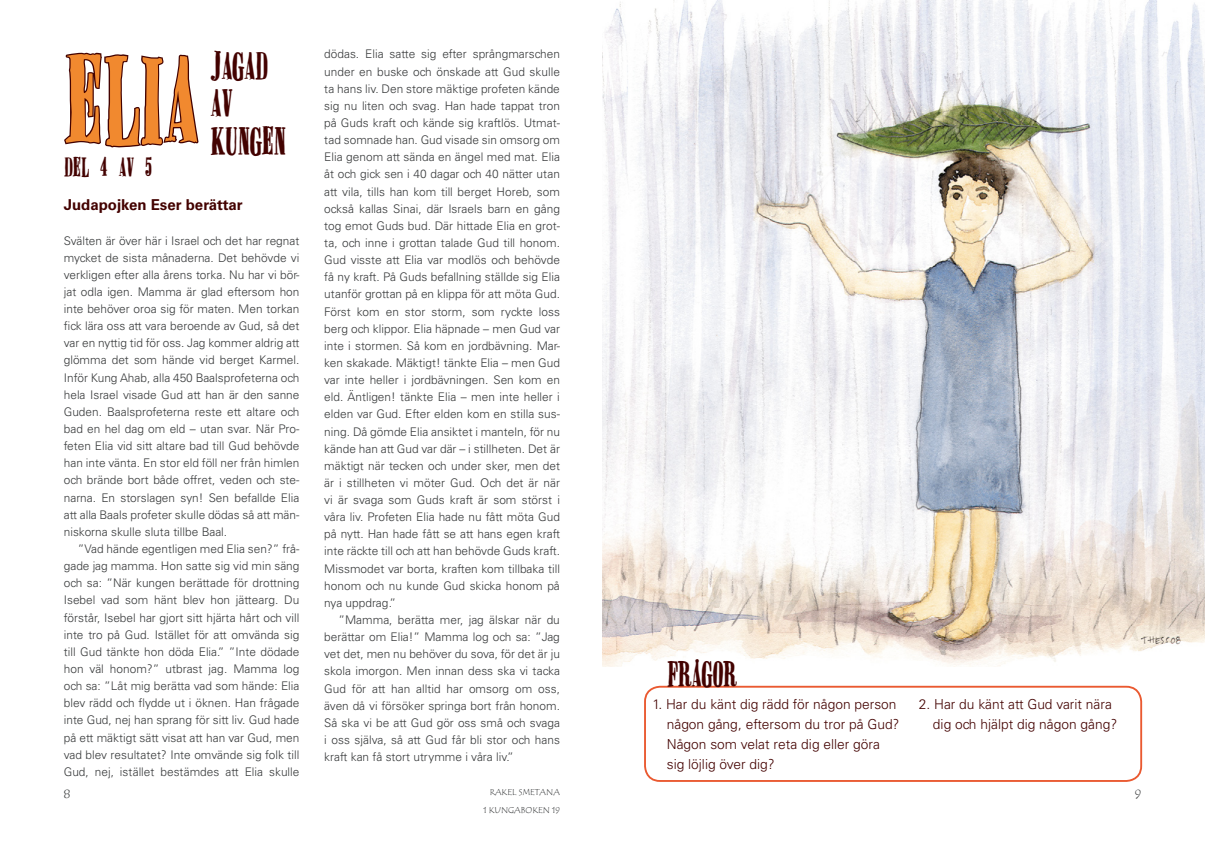
<style>
.page{position:relative;width:1205px;height:851px;background:#fff}
.page>*{position:absolute;margin:0;border:0;box-sizing:border-box;transform-origin:0 0}
.t1{font:102.5px "Miserable";color:#f1892f}
.t2{font:32.5px/37.5px "Miserable";color:#430200}
.t3{font:30px "Miserable";color:#430200}
.t4{font:22.5px "Miserable";color:#430200}
.t5{font:700 15px "Univers LT Std";color:#430200}
.t6{font:300 13.75px/20px "Univers LT Std";color:#430200}
.t7{font:12.5px "Tempus Sans ITC";color:#383a3b}
.t8{font:300 11.88px/17.1px "Univers LT Std";color:#383a3b;text-align:justify}
.t9{font:8.75px/17.1px "Tempus Sans ITC";color:#383a3b;text-align:right}
</style>
<div class="page">
<img style="left:602px;top:0;width:603px;height:666px">
<svg style="left:64px;top:52px;width:135px;height:96px"></svg>
<svg style="left:644px;top:685px;width:499px;height:95px"></svg>
<p class="t8" style="left:324px;top:46px;width:237px">dödas. Elia satte sig efter språngmarschen under en buske och önskade att Gud skulle ta hans liv. Den store mäktige profeten kände sig nu liten och svag. Han hade tappat tron på Guds kraft och kände sig kraftlös. Utmat&shy;tad somnade han. Gud visade sin omsorg om Elia genom att sända en ängel med mat. Elia åt och gick sen i 40 dagar och 40 nätter utan att vila, tills han kom till berget Horeb, som också kallas Sinai, där Israels barn en gång tog emot Guds bud. Där hittade Elia en grot&shy;ta, och inne i grottan talade Gud till honom.<br>Gud visste att Elia var modlös och behövde få ny kraft. På Guds befallning ställde sig Elia utanför grottan på en klippa för att möta Gud.<br>Först kom en stor storm, som ryckte loss berg och klippor. Elia häpnade – men Gud var inte i stormen. Så kom en jordbävning. Mar&shy;ken skakade. Mäktigt! tänkte Elia – men Gud var inte heller i jordbävningen. Sen kom en eld. Äntligen! tänkte Elia – men inte heller i elden var Gud. Efter elden kom en stilla sus&shy;ning. Då gömde Elia ansiktet i manteln, för nu kände han att Gud var där – i stillheten. Det är mäktigt när tecken och under sker, men det är i stillheten vi möter Gud. Och det är när vi är svaga som Guds kraft är som störst i våra liv. Profeten Elia hade nu fått möta Gud på nytt. Han hade fått se att hans egen kraft inte räckte till och att han behövde Guds kraft.<br>Missmodet var borta, kraften kom tillbaka till honom och nu kunde Gud skicka honom på nya uppdrag.”</p>
<p class="t8" style="left:324px;top:611px;width:237px;text-indent:14px">”Mamma, berätta mer, jag älskar när du berättar om Elia!” Mamma log och sa: ”Jag vet det, men nu behöver du sova, för det är ju skola imorgon. Men innan dess ska vi tacka Gud för att han alltid har omsorg om oss, även då vi försöker springa bort från honom.<br>Så ska vi be att Gud gör oss små och svaga i oss själva, så att Gud får bli stor och hans kraft kan få stort utrymme i våra liv.”</p>
<p class="t9" style="left:483px;top:784px;width:78px">RAKEL SMETANA<br>1 KUNGABOKEN 19</p>
<h2 class="t2" style="left:210px;top:47px;width:59px">JAGAD<br>AV</h2>
<h1 class="t1" style="left:64px;top:50px;width:135px">ELIA</h1>
<h2 class="t2" style="left:210px;top:122px;width:77px">KUNGEN</h2>
<h3 class="t4" style="left:64px;top:156px;width:89px">DEL 4 AV 5</h3>
<p class="t5" style="left:64px;top:196px;width:180px">Judapojken Eser berättar</p>
<p class="t8" style="left:64px;top:232px;width:237px">Svälten är över här i Israel och det har regnat mycket de sista månaderna. Det behövde vi verkligen efter alla årens torka. Nu har vi bör&shy;jat odla igen. Mamma är glad eftersom hon inte behöver oroa sig för maten. Men torkan fick lära oss att vara beroende av Gud, så det var en nyttig tid för oss. Jag kommer aldrig att glömma det som hände vid berget Karmel.<br>Inför Kung Ahab, alla 450 Baalsprofeterna och hela Israel visade Gud att han är den sanne Guden. Baalsprofeterna reste ett altare och bad en hel dag om eld – utan svar. När Pro&shy;feten Elia vid sitt altare bad till Gud behövde han inte vänta. En stor eld föll ner från himlen och brände bort både offret, veden och ste&shy;narna. En storslagen syn! Sen befallde Elia att alla Baals profeter skulle dödas så att män&shy;niskorna skulle sluta tillbe Baal.</p>
<p class="t8" style="left:64px;top:540px;width:237px;text-indent:14px">”Vad hände egentligen med Elia sen?” frå&shy;gade jag mamma. Hon satte sig vid min säng och sa: ”När kungen berättade för drottning Isebel vad som hänt blev hon jättearg. Du förstår, Isebel har gjort sitt hjärta hårt och vill inte tro på Gud. Istället för att omvända sig till Gud tänkte hon döda Elia.” ”Inte dödade hon väl honom?” utbrast jag. Mamma log och sa: ”Låt mig berätta vad som hände: Elia blev rädd och flydde ut i öknen. Han frågade inte Gud, nej han sprang för sitt liv. Gud hade på ett mäktigt sätt visat att han var Gud, men vad blev resultatet? Inte omvände sig folk till Gud, nej, istället bestämdes att Elia skulle</p>
<h3 class="t3" style="left:667px;top:658px;width:71px">FRÅGOR</h3>
<p class="t6" style="left:667px;top:693px;width:234px;text-indent:-14px">1. Har du känt dig rädd för någon person någon gång, eftersom du tror på Gud?<br>Någon som velat reta dig eller göra sig löjlig över dig?</p>
<p class="t6" style="left:933px;top:693px;width:186px;text-indent:-14px">2. Har du känt att Gud varit nära dig och hjälpt dig någon gång?</p>
<p class="t7" style="left:64px;top:786px;width:8px">8</p>
<p class="t7" style="left:1135px;top:786px;width:8px">9</p>
</div>
